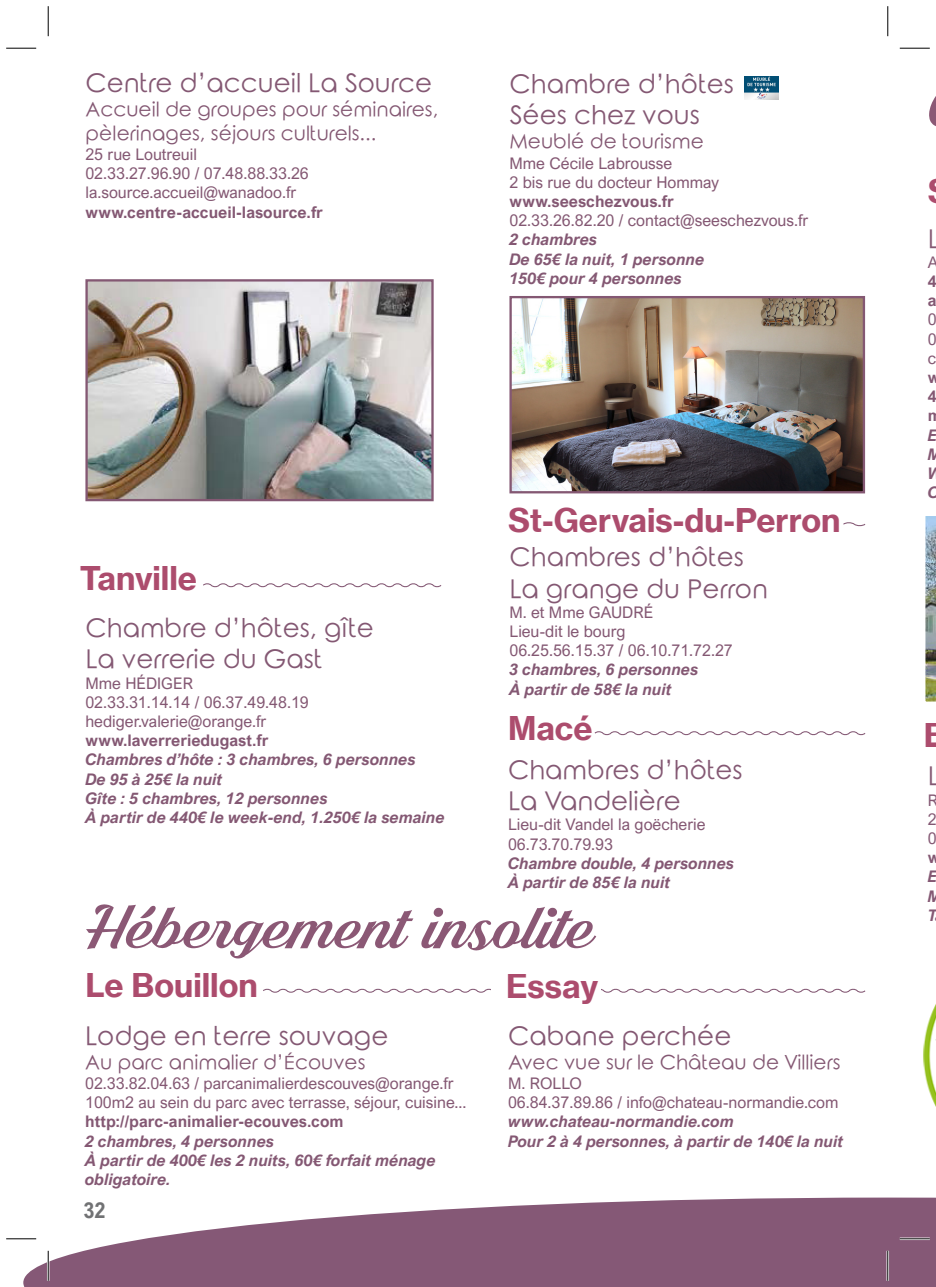
<style>
.page{position:relative;width:936px;height:1287px;background:#fff}
.page>*{position:absolute;margin:0;border:0;box-sizing:border-box;transform-origin:0 0}
.t1{font:68px "Shaded Larch PERSONALUSEONLY";color:#8b5875}
.t2{font:700 32px "Neue Haas Grotesk Text Pro";color:#ac4c6d}
.t3{font:26px "Rounded Elegance";color:#845873}
.t4{font:700 22px "Arial Nova Cond";color:#717274}
.t5{font:20px "Rounded Elegance";color:#845873}
.t6{font:16px "Arial Nova";color:#845873}
.t7{font:italic 700 16px/19.2px "Arial Nova";color:#845873}
.t8{font:700 16px/19.2px "Arial Nova";color:#845873}
</style>
<div class="page">
<svg style="left:23px;top:1198px;width:912px;height:89px"></svg>
<svg style="left:203px;top:583px;width:239px;height:5px"></svg>
<svg style="left:263px;top:988px;width:603px;height:5px"></svg>
<div style="left:490px;top:973px;width:110px;height:38px;background:#fff"></div>
<img style="left:88px;top:282px;width:342px;height:216px">
<div style="left:85px;top:279px;width:348px;height:222px;border:2px solid #845873"></div>
<img style="left:512px;top:299px;width:350px;height:191px">
<div style="left:509px;top:296px;width:356px;height:197px;border:2px solid #845873"></div>
<img style="left:744px;top:77px;width:34px;height:23px">
<img style="left:925px;top:516px;width:10px;height:186px">
<img style="left:923px;top:1006px;width:12px;height:99px">
<svg style="left:594px;top:731px;width:272px;height:5px"></svg>
<svg style="left:843px;top:522px;width:23px;height:5px"></svg>
<hr style="left:6px;top:1237px;width:30px;height:3px;background:#fff">
<hr style="left:899px;top:1237px;width:30px;height:3px;background:#fff">
<hr style="left:47px;top:1251px;width:2px;height:30px;background:#fff">
<hr style="left:886px;top:1251px;width:2px;height:30px;background:#fff">
<hr style="left:6px;top:48px;width:30px;height:1px;background:#000">
<hr style="left:899px;top:48px;width:30px;height:1px;background:#000">
<hr style="left:6px;top:1238px;width:30px;height:1px;background:#000">
<hr style="left:899px;top:1238px;width:30px;height:1px;background:#000">
<hr style="left:48px;top:6px;width:1px;height:30px;background:#000">
<hr style="left:48px;top:1251px;width:1px;height:30px;background:#000">
<hr style="left:887px;top:6px;width:1px;height:30px;background:#000">
<hr style="left:887px;top:1251px;width:1px;height:30px;background:#000">
<p class="t3" style="left:85px;top:68px;width:348px">Centre d’accueil La Source</p>
<p class="t5" style="left:85px;top:98px;width:354px">Accueil de groupes pour séminaires,</p>
<p class="t5" style="left:85px;top:122px;width:292px">pèlerinages, séjours culturels...</p>
<p class="t6" style="left:85px;top:145px;width:113px">25 rue Loutreuil</p>
<p class="t6" style="left:85px;top:164px;width:225px">02.33.27.96.90 / 07.48.88.33.26</p>
<p class="t6" style="left:85px;top:184px;width:212px">la.source.accueil@wanadoo.fr</p>
<p class="t8" style="left:85px;top:202px;width:239px">www.centre-accueil-lasource.fr</p>
<p class="t3" style="left:509px;top:69px;width:226px">Chambre d’hôtes</p>
<p class="t3" style="left:509px;top:100px;width:192px">Sées chez vous</p>
<p class="t5" style="left:509px;top:130px;width:196px">Meublé de tourisme</p>
<p class="t6" style="left:509px;top:154px;width:164px">Mme Cécile Labrousse</p>
<p class="t6" style="left:509px;top:173px;width:211px">2 bis rue du docteur Hommay</p>
<p class="t8" style="left:509px;top:192px;width:166px">www.seeschezvous.fr</p>
<p class="t6" style="left:509px;top:211px;width:300px">02.33.26.82.20 / contact@seeschezvous.fr</p>
<p class="t7" style="left:509px;top:230px;width:89px">2 chambres</p>
<p class="t7" style="left:509px;top:249px;width:197px">De 65€ la nuit, 1 personne</p>
<p class="t7" style="left:509px;top:268px;width:174px">150€ pour 4 personnes</p>
<p class="t2" style="left:80px;top:558px;width:119px">Tanville</p>
<p class="t3" style="left:85px;top:613px;width:290px">Chambre d’hôtes, gîte</p>
<p class="t3" style="left:85px;top:644px;width:238px">La verrerie du Gast</p>
<p class="t6" style="left:85px;top:674px;width:109px">Mme HÉDIGER</p>
<p class="t6" style="left:85px;top:693px;width:225px">02.33.31.14.14 / 06.37.49.48.19</p>
<p class="t6" style="left:85px;top:712px;width:182px">hediger.valerie@orange.fr</p>
<p class="t8" style="left:85px;top:731px;width:184px">www.laverreriedugast.fr</p>
<p class="t7" style="left:85px;top:750px;width:332px">Chambres d’hôte : 3 chambres, 6 personnes</p>
<p class="t7" style="left:85px;top:769px;width:139px">De 95 à 25€ la nuit</p>
<p class="t7" style="left:85px;top:788px;width:244px">Gîte : 5 chambres, 12 personnes</p>
<p class="t7" style="left:85px;top:808px;width:361px">À partir de 440€ le week-end, 1.250€ la semaine</p>
<p class="t2" style="left:508px;top:500px;width:334px">St-Gervais-du-Perron</p>
<p class="t3" style="left:509px;top:542px;width:236px">Chambres d’hôtes</p>
<p class="t3" style="left:509px;top:574px;width:260px">La grange du Perron</p>
<p class="t6" style="left:509px;top:603px;width:145px">M. et Mme GAUDRÉ</p>
<p class="t6" style="left:509px;top:622px;width:117px">Lieu-dit le bourg</p>
<p class="t6" style="left:509px;top:641px;width:225px">06.25.56.15.37 / 06.10.71.72.27</p>
<p class="t7" style="left:509px;top:660px;width:191px">3 chambres, 6 personnes</p>
<p class="t7" style="left:509px;top:679px;width:164px">À partir de 58€ la nuit</p>
<p class="t2" style="left:508px;top:709px;width:86px">Macé</p>
<p class="t3" style="left:508px;top:755px;width:236px">Chambres d’hôtes</p>
<p class="t3" style="left:508px;top:786px;width:174px">La Vandelière</p>
<p class="t6" style="left:508px;top:816px;width:199px">Lieu-dit Vandel la goëcherie</p>
<p class="t6" style="left:508px;top:835px;width:106px">06.73.70.79.93</p>
<p class="t7" style="left:508px;top:853px;width:228px">Chambre double, 4 personnes</p>
<p class="t7" style="left:508px;top:873px;width:164px">À partir de 85€ la nuit</p>
<p class="t1" style="left:85px;top:888px;width:510px">Hébergement insolite</p>
<p class="t2" style="left:85px;top:965px;width:174px">Le Bouillon</p>
<p class="t2" style="left:506px;top:966px;width:94px">Essay</p>
<p class="t3" style="left:85px;top:1021px;width:305px">Lodge en terre souvage</p>
<p class="t5" style="left:85px;top:1050px;width:282px">Au parc animalier d’Écouves</p>
<p class="t6" style="left:85px;top:1074px;width:370px">02.33.82.04.63 / parcanimalierdescouves@orange.fr</p>
<p class="t6" style="left:85px;top:1093px;width:383px">100m2 au sein du parc avec terrasse, séjour, cuisine...</p>
<p class="t8" style="left:85px;top:1112px;width:260px">http://parc-animalier-ecouves.com</p>
<p class="t7" style="left:85px;top:1131px;width:191px">2 chambres, 4 personnes</p>
<p class="t7" style="left:85px;top:1150px;width:352px">À partir de 400€ les 2 nuits, 60€ forfait ménage obligatoire.</p>
<p class="t3" style="left:508px;top:1021px;width:225px">Cabane perchée</p>
<p class="t5" style="left:508px;top:1050px;width:334px">Avec vue sur le Château de Villiers</p>
<p class="t6" style="left:508px;top:1074px;width:76px">M. ROLLO</p>
<p class="t6" style="left:508px;top:1093px;width:332px">06.84.37.89.86 / info@chateau-normandie.com</p>
<p class="t7" style="left:508px;top:1112px;width:227px">www.chateau-normandie.com</p>
<p class="t7" style="left:508px;top:1131px;width:337px">Pour 2 à 4 personnes, à partir de 140€ la nuit</p>
<h3 class="t4" style="left:83px;top:1197px;width:23px">32</h3>
<p class="t3" style="left:927px;top:224px;width:14px">L</p>
<p class="t6" style="left:927px;top:253px;width:12px">A</p>
<p class="t8" style="left:927px;top:272px;width:11px">4</p>
<p class="t8" style="left:927px;top:291px;width:10px">a</p>
<p class="t6" style="left:927px;top:311px;width:10px">0</p>
<p class="t6" style="left:927px;top:330px;width:10px">0</p>
<p class="t6" style="left:927px;top:349px;width:10px">c</p>
<p class="t8" style="left:927px;top:368px;width:14px">w</p>
<p class="t8" style="left:927px;top:387px;width:16px">4 m</p>
<p class="t7" style="left:927px;top:425px;width:11px">E</p>
<p class="t7" style="left:927px;top:444px;width:15px">M</p>
<p class="t7" style="left:927px;top:483px;width:14px">O</p>
<p class="t2" style="left:923px;top:715px;width:23px">E</p>
<p class="t3" style="left:927px;top:761px;width:14px">L</p>
<p class="t6" style="left:927px;top:791px;width:12px">R</p>
<p class="t6" style="left:927px;top:810px;width:10px">2</p>
<p class="t6" style="left:927px;top:829px;width:10px">0</p>
<p class="t8" style="left:927px;top:848px;width:14px">w</p>
<p class="t7" style="left:927px;top:867px;width:11px">E</p>
<p class="t7" style="left:927px;top:886px;width:15px">M</p>
<p class="t7" style="left:927px;top:905px;width:11px">T</p>
</div>
